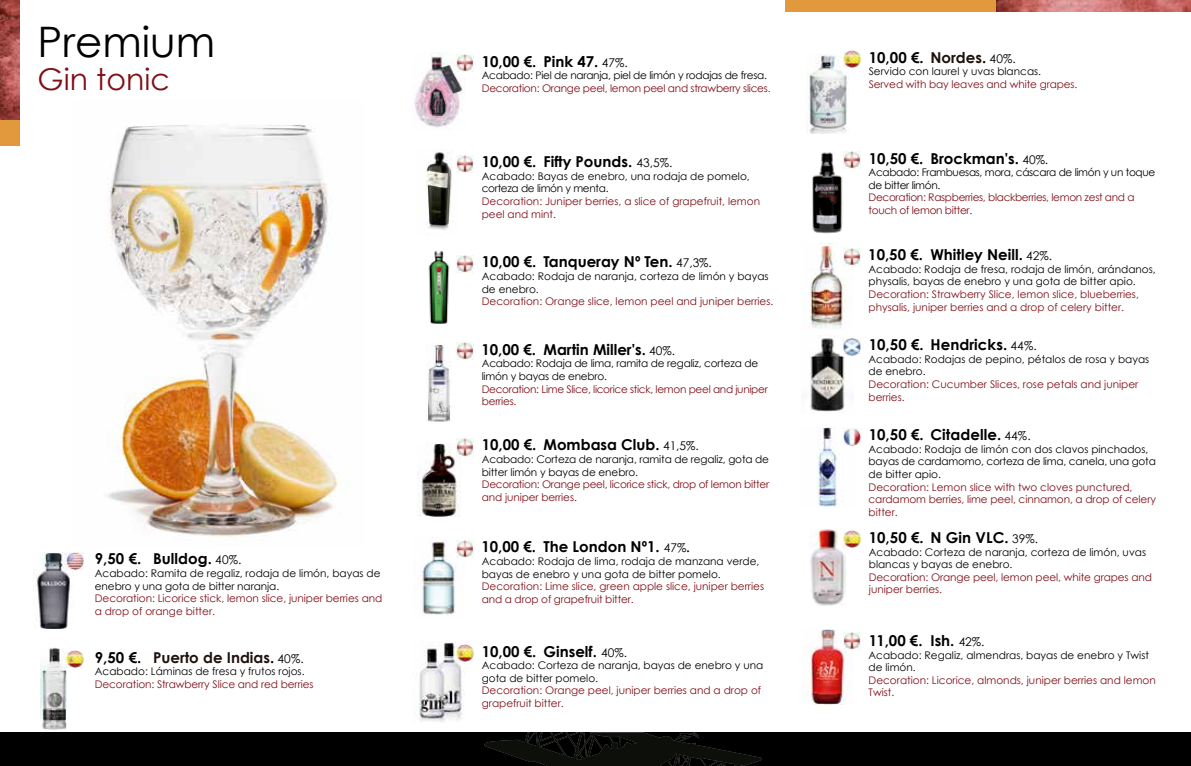
<style>
.page{position:relative;width:1191px;height:766px;background:#fff}
.page>*{position:absolute;margin:0;border:0;box-sizing:border-box;transform-origin:0 0}
.t1{font:42px "Century Gothic";color:#000}
.t2{font:30px "Century Gothic";color:#800f17}
.t3{font:700 15px "Century Gothic";color:#000}
.t4{font:700 15px "Century Gothic";color:#1e120d}
.t5{font:10.5px/12.6px "Century Gothic";color:#000}
.t6{font:10.5px/12.6px "Century Gothic";color:#800f17}
.t7{font:10.5px/12.6px "Century Gothic";letter-spacing:-.03em;color:#800f17}
.t8{font:10.5px/12.6px "Century Gothic";letter-spacing:-.025em;color:#800f17}
.t9{font:10.5px/12.6px "Century Gothic";letter-spacing:-.02em;color:#000}
.t10{font:10.5px/12.6px "Century Gothic";letter-spacing:-.03em;color:#000}
.t11{font:10.5px "Century Gothic";letter-spacing:-.025em;color:#000}
.s1{font-weight:400;font-size:12px}
.s2{color:#000}
.s3{font-weight:400;font-size:12px;color:#000}
.s4{font-size:12px}
.s5{color:#1e120d}
</style>
<div class="page">
<img style="left:107px;top:125px;width:231px;height:412px">
<img style="left:802px;top:629px;width:50px;height:74px">
<img style="left:843px;top:632px;width:17px;height:17px">
<img style="left:812px;top:151px;width:49px;height:83px">
<img style="left:843px;top:151px;width:17px;height:17px">
<img style="left:414px;top:52px;width:50px;height:76px">
<img style="left:457px;top:55px;width:17px;height:17px">
<img style="left:426px;top:152px;width:32px;height:78px">
<img style="left:457px;top:155px;width:17px;height:17px">
<img style="left:428px;top:251px;width:40px;height:73px">
<img style="left:457px;top:255px;width:17px;height:17px">
<img style="left:426px;top:343px;width:25px;height:79px">
<img style="left:457px;top:343px;width:17px;height:17px">
<img style="left:33px;top:552px;width:40px;height:76px">
<img style="left:67px;top:552px;width:17px;height:17px">
<img style="left:422px;top:537px;width:42px;height:78px">
<img style="left:417px;top:443px;width:43px;height:74px">
<img style="left:457px;top:439px;width:17px;height:17px">
<img style="left:818px;top:427px;width:36px;height:79px">
<img style="left:843px;top:428px;width:17px;height:17px">
<img style="left:457px;top:540px;width:17px;height:17px">
<img style="left:810px;top:242px;width:42px;height:87px">
<img style="left:843px;top:249px;width:17px;height:17px">
<img style="left:810px;top:338px;width:43px;height:75px">
<img style="left:843px;top:338px;width:17px;height:17px">
<div style="left:0;top:0;width:20px;height:145px;background:#e2983d"></div>
<img style="left:0;top:0;width:20px;height:119px">
<div style="left:785px;top:0;width:405px;height:12px;background:#e2983d"></div>
<img style="left:996px;top:0;width:194px;height:12px">
<img style="left:414px;top:642px;width:50px;height:80px">
<img style="left:809px;top:529px;width:36px;height:76px">
<img style="left:843px;top:530px;width:17px;height:17px">
<img style="left:457px;top:644px;width:17px;height:17px">
<div style="left:0;top:732px;width:1191px;height:33px;background:#000"></div>
<svg style="left:484px;top:732px;width:277px;height:33px"></svg>
<img style="left:806px;top:55px;width:42px;height:78px">
<img style="left:843px;top:51px;width:17px;height:17px">
<img style="left:40px;top:647px;width:26px;height:83px">
<img style="left:67px;top:650px;width:17px;height:17px">
<h1 class="t1" style="left:38px;top:13px;width:179px">Premium</h1>
<h2 class="t2" style="left:38px;top:58px;width:134px">Gin tonic</h2>
<p class="t11" style="left:482px;top:68px;width:287px">Acabado: Piel de naranja, piel de limón y rodajas de fresa.</p>
<h3 class="t3" style="left:543px;top:50px;width:86px">Pink 47. <span class="s1">47%.</span></h3>
<h3 class="t3" style="left:482px;top:50px;width:56px">10,00 €.</h3>
<p class="t8" style="left:482px;top:82px;width:290px">Decoration: Orange peel, lemon peel and strawberry slices.</p>
<h3 class="t3" style="left:543px;top:150px;width:130px">Fifty Pounds. <span class="s1">43,5%.</span></h3>
<h3 class="t3" style="left:482px;top:150px;width:56px">10,00 €.</h3>
<p class="t5" style="left:482px;top:169px;width:269px">Acabado: Bayas de enebro, una rodaja de pomelo, corteza de limón y menta.</p>
<p class="t6" style="left:482px;top:195px;width:280px">Decoration: Juniper berries, a slice of grapefruit, lemon peel and mint.</p>
<h3 class="t3" style="left:482px;top:250px;width:56px">10,00 €.</h3>
<h3 class="t3" style="left:543px;top:250px;width:170px">Tanqueray Nº Ten. <span class="s1">47,3%.</span></h3>
<p class="t5" style="left:482px;top:269px;width:288px">Acabado: Rodaja de naranja, corteza de limón y bayas de enebro.</p>
<p class="t6" style="left:482px;top:295px;width:293px">Decoration: Orange slice, lemon peel and juniper berries.</p>
<h3 class="t3" style="left:481px;top:338px;width:56px">10,00 €.</h3>
<h3 class="t3" style="left:543px;top:338px;width:133px">Martin Miller's. <span class="s1">40%.</span></h3>
<p class="t9" style="left:482px;top:357px;width:278px">Acabado: Rodaja de lima, ramita de regaliz, corteza de limón y bayas de enebro.</p>
<p class="t7" style="left:482px;top:382px;width:287px">Decoration: Lime Slice, licorice stick, lemon peel and juniper berries.</p>
<h3 class="t3" style="left:482px;top:433px;width:56px">10,00 €.</h3>
<h3 class="t3" style="left:543px;top:433px;width:157px">Mombasa Club. <span class="s1">41,5%.</span></h3>
<h3 class="t3" style="left:153px;top:547px;width:90px">Bulldog. <span class="s1">40%.</span></h3>
<p class="t5" style="left:95px;top:566px;width:287px">Acabado: Ramita de regaliz, rodaja de limón, bayas de enebro y una gota de bitter naranja.</p>
<p class="t6" style="left:95px;top:591px;width:289px">Decoration: Licorice stick, lemon slice, juniper berries and a drop of orange bitter.</p>
<h3 class="t3" style="left:95px;top:547px;width:48px">9,50 €.</h3>
<h3 class="t4" style="left:153px;top:645px;width:152px">Puerto de Indias<span class="s2">.</span> <span class="s3">40%.</span></h3>
<p class="t5" style="left:95px;top:665px;width:211px">Acabado: Láminas de fresa y frutos rojos.</p>
<p class="t6" style="left:95px;top:677px;width:220px">Decoration: Strawberry Slice and red berries</p>
<h3 class="t3" style="left:95px;top:645px;width:48px">9,50 €.</h3>
<p class="t5" style="left:482px;top:452px;width:289px">Acabado: Corteza de naranja, ramita de regaliz, gota de bitter limón y bayas de enebro.</p>
<p class="t8" style="left:482px;top:478px;width:289px">Decoration: Orange peel, licorice stick, drop of lemon bitter and juniper berries.</p>
<h3 class="t3" style="left:481px;top:535px;width:56px">10,00 €.</h3>
<h3 class="t3" style="left:543px;top:535px;width:148px">The London Nº1. <span class="s1">47%</span><span class="s4">.</span></h3>
<p class="t5" style="left:482px;top:554px;width:279px">Acabado: Rodaja de lima, rodaja de manzana verde, bayas de enebro y una gota de bitter pomelo.</p>
<p class="t6" style="left:482px;top:580px;width:284px">Decoration: Lime slice, green apple slice, juniper berries and a drop of grapefruit bitter.</p>
<h3 class="t3" style="left:482px;top:639px;width:56px">10,00 €.</h3>
<h3 class="t3" style="left:543px;top:639px;width:85px">Ginself. <span class="s1">40%.</span></h3>
<p class="t5" style="left:482px;top:658px;width:283px">Acabado: Corteza de naranja, bayas de enebro y una gota de bitter pomelo.</p>
<p class="t6" style="left:482px;top:684px;width:281px">Decoration: Orange peel, juniper berries and a drop of grapefruit bitter.</p>
<h3 class="t3" style="left:868px;top:46px;width:148px">10,00 €. <span class="s5">Nordes</span>. <span class="s1">40%.</span></h3>
<p class="t5" style="left:868px;top:65px;width:174px">Servido con laurel y uvas blancas.</p>
<p class="t6" style="left:868px;top:78px;width:210px">Served with bay leaves and white grapes.</p>
<h3 class="t3" style="left:930px;top:147px;width:119px">Brockman's. <span class="s1">40%.</span></h3>
<p class="t10" style="left:868px;top:166px;width:288px">Acabado: Frambuesas, mora, cáscara de limón y un toque de bitter limón.</p>
<p class="t7" style="left:868px;top:191px;width:267px">Decoration: Raspberries, blackberries, lemon zest and a touch of lemon bitter.</p>
<h3 class="t3" style="left:868px;top:147px;width:56px">10,50 €.</h3>
<h3 class="t3" style="left:930px;top:243px;width:123px">Whitley Neill. <span class="s1">42%.</span></h3>
<p class="t5" style="left:868px;top:262px;width:289px">Acabado: Rodaja de fresa, rodaja de limón, arándanos, physalis, bayas de enebro y una gota de bitter apio.</p>
<p class="t6" style="left:868px;top:287px;width:272px">Decoration: Strawberry Slice, lemon slice, blueberries, physalis, juniper berries and a drop of celery bitter.</p>
<h3 class="t3" style="left:868px;top:243px;width:56px">10,50 €.</h3>
<h3 class="t3" style="left:868px;top:333px;width:169px">10,50 €. Hendricks. <span class="s1">44%.</span></h3>
<p class="t5" style="left:868px;top:352px;width:282px">Acabado: Rodajas de pepino, pétalos de rosa y bayas de enebro.</p>
<p class="t6" style="left:868px;top:377px;width:271px">Decoration: Cucumber Slices, rose petals and juniper berries.</p>
<h3 class="t3" style="left:868px;top:423px;width:163px">10,50 €. Citadelle. <span class="s1">44%.</span></h3>
<p class="t5" style="left:868px;top:442px;width:289px">Acabado: Rodaja de limón con dos clavos pinchados, bayas de cardamomo, corteza de lima, canela, una gota de bitter apio.</p>
<p class="t6" style="left:868px;top:480px;width:289px">Decoration: Lemon slice with two cloves punctured, cardamom berries, lime peel, cinnamon, a drop of celery bitter.</p>
<h3 class="t3" style="left:868px;top:526px;width:171px">10,50 €. N Gin VLC. <span class="s1">39%.</span></h3>
<p class="t5" style="left:869px;top:545px;width:279px">Acabado: Corteza de naranja, corteza de limón, uvas blancas y bayas de enebro.</p>
<p class="t6" style="left:869px;top:570px;width:285px">Decoration: Orange peel, lemon peel, white grapes and juniper berries.</p>
<h3 class="t3" style="left:930px;top:629px;width:56px">Ish. <span class="s1">42%.</span></h3>
<p class="t5" style="left:868px;top:648px;width:282px">Acabado: Regaliz, almendras, bayas de enebro y Twist de limón.</p>
<p class="t6" style="left:868px;top:673px;width:289px">Decoration: Licorice, almonds, juniper berries and lemon<br>Twist.</p>
<h3 class="t3" style="left:868px;top:629px;width:55px">11,00 €.</h3>
</div>
